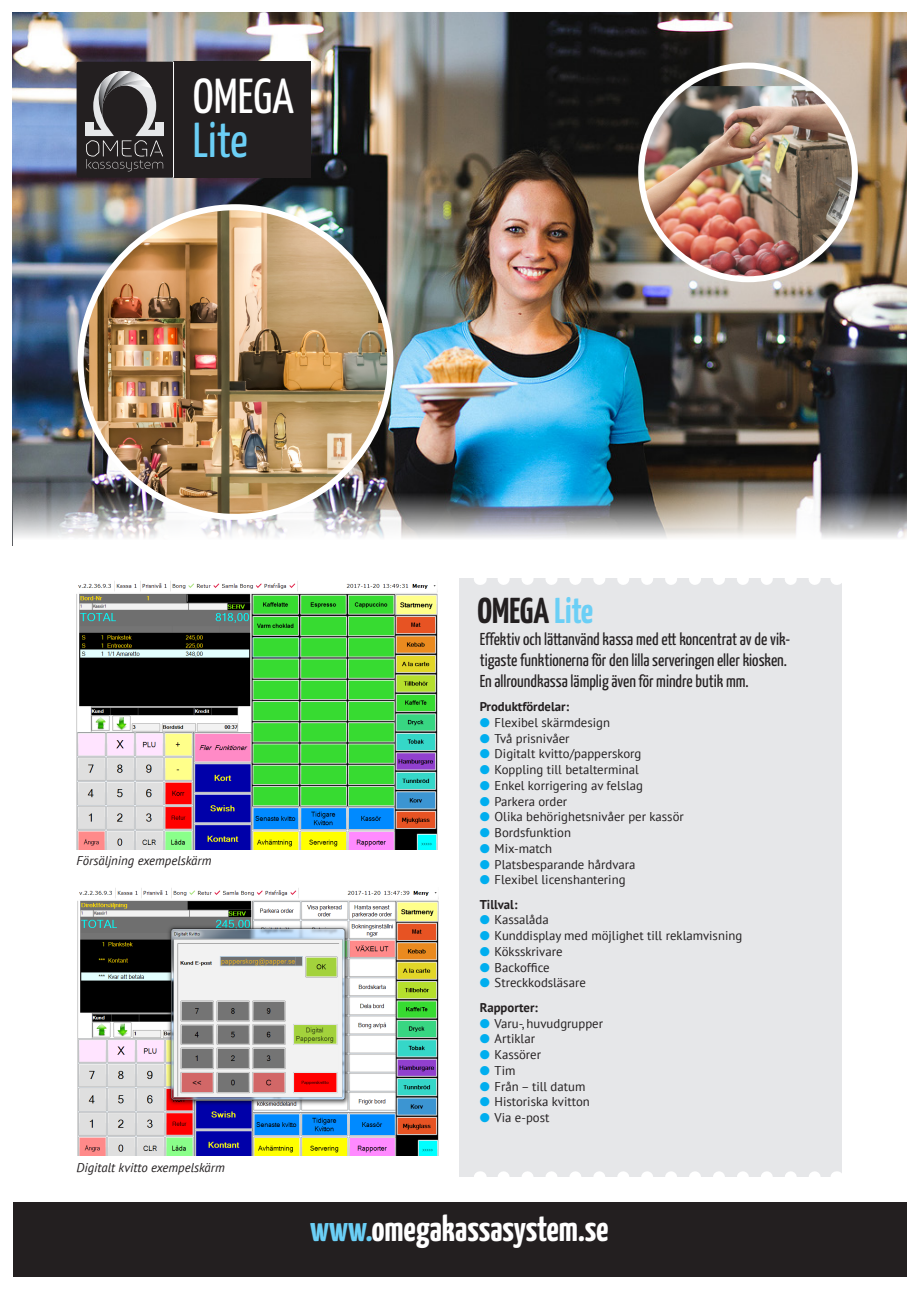
<style>
.page{position:relative;width:919px;height:1289px;background:#fff}
.page>*{position:absolute;margin:0;border:0;box-sizing:border-box;transform-origin:0 0}
.t1{font:49.05px "Yanone Kaffeesatz";color:#fff}
.t2{font:49.05px "Yanone Kaffeesatz";color:#6bcff6}
.t3{font:700 36px "Yanone Kaffeesatz";color:#fff}
.t4{font:700 36px "Yanone Kaffeesatz";color:#231f20}
.t5{font:17.25px/20.7px "Yanone Kaffeesatz";color:#231f20}
.t6{font:12.75px "PT Sans";color:#231f20}
.t7{font:italic 12.75px "PT Sans";color:#231f20}
.t8{font:700 12.75px "PT Sans";color:#231f20}
.s1{color:#6bcff6}
.s2{color:#00aeef}
</style>
<div class="page">
<div style="left:459px;top:578px;width:383px;height:599px;background:#e6e7e9"></div>
<img style="left:13px;top:13px;width:893px;height:479px">
<div style="left:173px;top:62px;width:138px;height:116px;background:#231f20"></div>
<img style="left:78px;top:888px;width:360px;height:267px">
<img style="left:77px;top:581px;width:360px;height:268px">
<div style="left:77px;top:62px;width:96px;height:116px;background:#231f20;border-radius:2px"></div>
<svg style="left:86px;top:71px;width:77px;height:100px"></svg>
<svg style="left:503px;top:578px;width:318px;height:7px"></svg>
<svg style="left:503px;top:1171px;width:318px;height:6px"></svg>
<img style="left:13px;top:492px;width:893px;height:46px">
<div style="left:13px;top:1202px;width:893px;height:74px;background:#231f20"></div>
<img style="left:81px;top:207px;width:309px;height:310px;border-radius:155px">
<img style="left:641px;top:86px;width:213px;height:193px">
<div style="left:638px;top:63px;width:219px;height:219px;border:6px solid #fff;border-radius:50%"></div>
<hr style="left:173px;top:62px;width:1px;height:116px;background:#fff">
<p class="t1" style="left:193px;top:66px;width:103px">OMEGA</p>
<p class="t2" style="left:193px;top:110px;width:57px">Lite</p>
<p class="t7" style="left:77px;top:852px;width:136px">Försäljning exempelskärm</p>
<p class="t7" style="left:77px;top:1159px;width:150px">Digitalt kvitto exempelskärm</p>
<p class="t4" style="left:477px;top:589px;width:117px">OMEGA <span class="s1">Lite</span></p>
<p class="t5" style="left:479px;top:628px;width:312px">Effektiv och lättanvänd kassa med ett koncentrat av de vik&shy;tigaste funktionerna för den lilla serveringen eller kiosken.<br>En allroundkassa lämplig även för mindre butik mm.</p>
<p class="t8" style="left:479px;top:698px;width:91px">Produktfördelar:</p>
<p class="t6" style="left:479px;top:714px;width:132px"><span class="s2">●</span> Flexibel skärmdesign</p>
<p class="t6" style="left:479px;top:730px;width:91px"><span class="s2">●</span> Två prisnivåer</p>
<p class="t6" style="left:479px;top:745px;width:163px"><span class="s2">●</span> Digitalt kvitto/papperskorg</p>
<p class="t6" style="left:479px;top:761px;width:161px"><span class="s2">●</span> Koppling till betalterminal</p>
<p class="t6" style="left:479px;top:777px;width:165px"><span class="s2">●</span> Enkel korrigering av felslag</p>
<p class="t6" style="left:479px;top:793px;width:89px"><span class="s2">●</span> Parkera order</p>
<p class="t6" style="left:479px;top:808px;width:206px"><span class="s2">●</span> Olika behörighetsnivåer per kassör</p>
<p class="t6" style="left:479px;top:824px;width:93px"><span class="s2">●</span> Bordsfunktion</p>
<p class="t6" style="left:479px;top:840px;width:74px"><span class="s2">●</span> Mix-match</p>
<p class="t6" style="left:479px;top:856px;width:157px"><span class="s2">●</span> Platsbesparande hårdvara</p>
<p class="t6" style="left:479px;top:871px;width:147px"><span class="s2">●</span> Flexibel licenshantering</p>
<p class="t8" style="left:479px;top:895px;width:40px">Tillval:</p>
<p class="t6" style="left:479px;top:911px;width:70px"><span class="s2">●</span> Kassalåda</p>
<p class="t6" style="left:479px;top:927px;width:264px"><span class="s2">●</span> Kunddisplay med möjlighet till reklamvisning</p>
<p class="t6" style="left:479px;top:943px;width:84px"><span class="s2">●</span> Köksskrivare</p>
<p class="t6" style="left:479px;top:959px;width:71px"><span class="s2">●</span> Backoffice</p>
<p class="t6" style="left:479px;top:974px;width:108px"><span class="s2">●</span> Streckkodsläsare</p>
<p class="t8" style="left:479px;top:998px;width:60px">Rapporter:</p>
<p class="t6" style="left:479px;top:1014px;width:125px"><span class="s2">●</span> Varu-, huvudgrupper</p>
<p class="t6" style="left:479px;top:1030px;width:57px"><span class="s2">●</span> Artiklar</p>
<p class="t6" style="left:479px;top:1046px;width:63px"><span class="s2">●</span> Kassörer</p>
<p class="t6" style="left:479px;top:1062px;width:37px"><span class="s2">●</span> Tim</p>
<p class="t6" style="left:479px;top:1077px;width:107px"><span class="s2">●</span> Från – till datum</p>
<p class="t6" style="left:479px;top:1093px;width:112px"><span class="s2">●</span> Historiska kvitton</p>
<p class="t6" style="left:479px;top:1109px;width:71px"><span class="s2">●</span> Via e-post</p>
<p class="t3" style="left:310px;top:1206px;width:300px"><span class="s1">www.</span>omegakassasystem.se</p>
</div>
